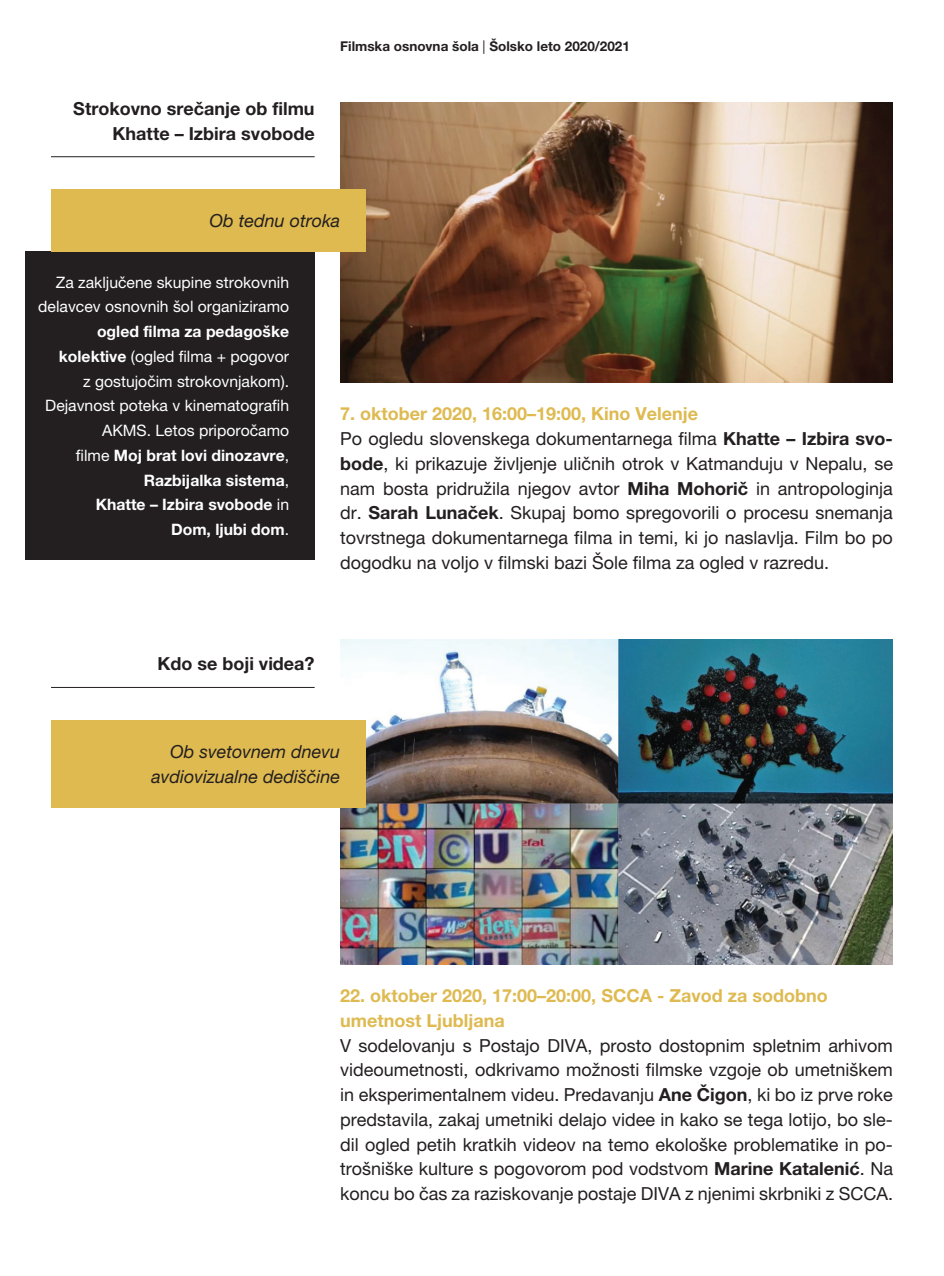
<style>
.page{position:relative;width:944px;height:1276px;background:#fff}
.page>*{position:absolute;margin:0;border:0;box-sizing:border-box;transform-origin:0 0}
.t1{font:18px/24.8px "Helvetica Neue LT Pro";color:#231f20}
.t2{font:700 18px/24.8px "Helvetica Neue LT Pro";color:#deba51}
.t3{font:700 18px/24.8px "Helvetica Neue LT Pro";color:#231f20;text-align:right}
.t4{font:italic 18px/24.8px "Helvetica Neue LT Pro";color:#231f20;text-align:right}
.t5{font:15.75px/24.8px "Helvetica Neue LT Pro";color:#fff;text-align:right}
.t6{font:700 13.5px "Helvetica Neue LT Pro";color:#231f20}
.s1{font-weight:400}
.s2{font-weight:700}
.s3{font-weight:700;color:#deba51}
</style>
<div class="page">
<div style="left:26px;top:252px;width:289px;height:308px;background:#231f20"></div>
<hr style="left:51px;top:156px;width:264px;height:1px;background:#231f20">
<hr style="left:51px;top:687px;width:264px;height:1px;background:#231f20">
<img style="left:340px;top:102px;width:553px;height:281px">
<img style="left:340px;top:640px;width:553px;height:324px">
<div style="left:51px;top:189px;width:315px;height:63px;background:#deba51"></div>
<div style="left:51px;top:720px;width:315px;height:87px;background:#deba51"></div>
<p class="t3" style="left:73px;top:96px;width:243px">Strokovno srečanje ob filmu<br>Khatte – Izbira svobode</p>
<p class="t6" style="left:340px;top:38px;width:291px">Filmska osnovna šola <span class="s1">|</span> Šolsko leto 2020/2021</p>
<p class="t4" style="left:209px;top:208px;width:132px">Ob tednu otroka</p>
<p class="t5" style="left:38px;top:269px;width:252px">Za zaključene skupine strokovnih delavcev osnovnih šol organiziramo</p>
<p class="t5" style="left:45px;top:319px;width:245px"><span class="s2">ogled filma za pedagoške kolektive</span> (ogled filma + pogovor<br>z gostujočim strokovnjakom).<br>Dejavnost poteka v kinematografih<br>AKMS. Letos priporočamo<br>filme <span class="s2">Moj brat lovi dinozavre</span>,<br><span class="s2">Razbijalka sistema</span>,<br><span class="s2">Khatte – Izbira svobode</span> in<br><span class="s2">Dom, ljubi dom</span>.</p>
<p class="t1" style="left:340px;top:401px;width:554px"><span class="s3">7. oktober 2020, 16:00–19:00, Kino Velenje<br></span>Po ogledu slovenskega dokumentarnega filma <span class="s2">Khatte – Izbira svo&shy;bode</span>, ki prikazuje življenje uličnih otrok v Katmanduju v Nepalu, se nam bosta pridružila njegov avtor <span class="s2">Miha Mohorič</span> in antropologinja dr. <span class="s2">Sarah Lunaček</span>. Skupaj bomo spregovorili o procesu snemanja tovrstnega dokumentarnega filma in temi, ki jo naslavlja. Film bo po dogodku na voljo v filmski bazi Šole filma za ogled v razredu.</p>
<p class="t3" style="left:157px;top:651px;width:159px">Kdo se boji videa?</p>
<p class="t4" style="left:151px;top:739px;width:190px">Ob svetovnem dnevu avdiovizualne dediščine</p>
<p class="t2" style="left:340px;top:983px;width:489px">22. oktober 2020, 17:00–20:00, SCCA - Zavod za sodobno umetnost Ljubljana</p>
<p class="t1" style="left:340px;top:1032px;width:554px;text-align:justify">V sodelovanju s Postajo DIVA, prosto dostopnim spletnim arhivom videoumetnosti, odkrivamo možnosti filmske vzgoje ob umetniškem in eksperimentalnem videu. Predavanju <span class="s2">Ane Čigon</span>, ki bo iz prve roke predstavila, zakaj umetniki delajo videe in kako se tega lotijo, bo sle&shy;dil ogled petih kratkih videov na temo ekološke problematike in po&shy;trošniške kulture s pogovorom pod vodstvom <span class="s2">Marine Katalenić</span>. Na koncu bo čas za raziskovanje postaje DIVA z njenimi skrbniki z SCCA.</p>
</div>
